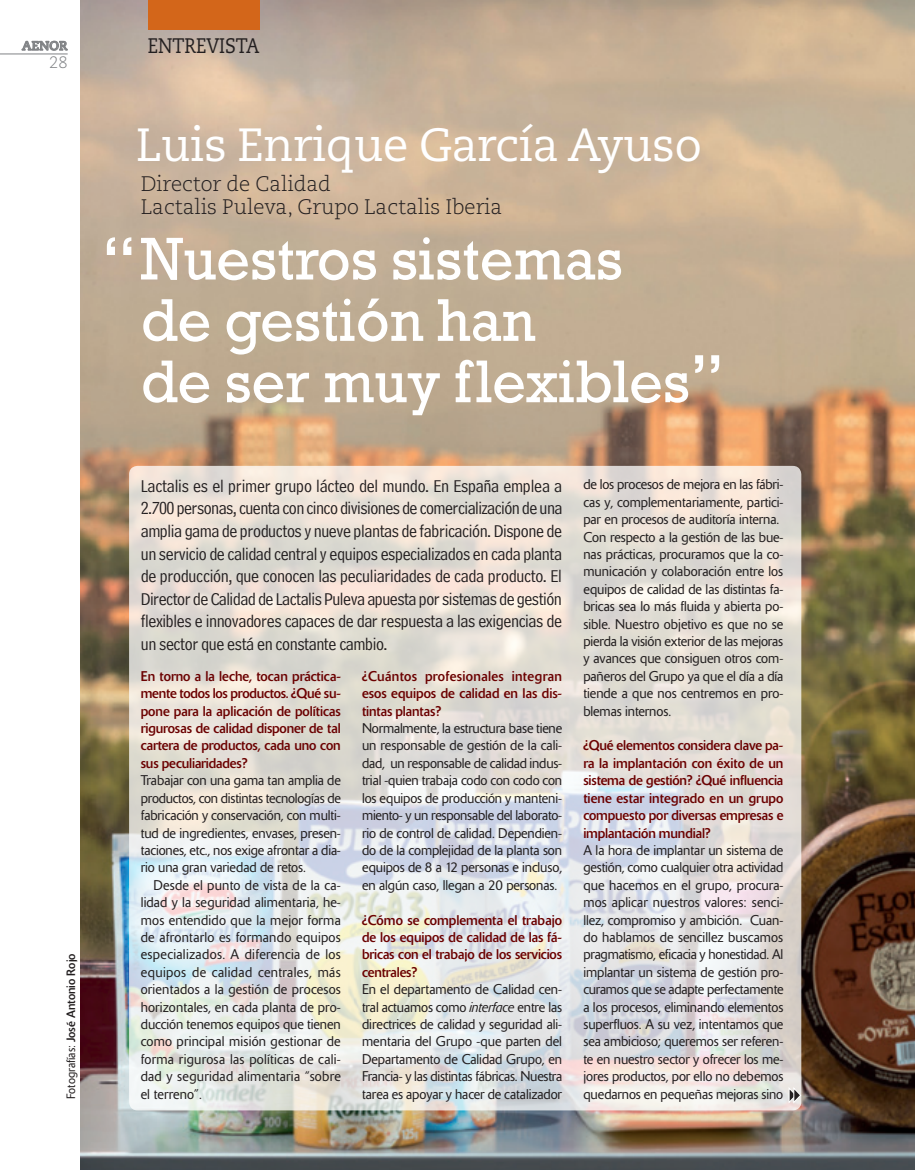
<style>
.page{position:relative;width:915px;height:1170px;background:#fff}
.page>*{position:absolute;margin:0;border:0;box-sizing:border-box;transform-origin:0 0}
.TITULAR_ENTREVISTA{font:69.15px "Rockwell Std";color:#fff}
.TITULAR_ENTREVISTA-2{font:61.35px/61.3px "Rockwell Std";color:#fff;scale:.96 1}
.NOMBRE_ENTREVISTA{font:46.5px "Caecilia LT Std";letter-spacing:-.01em;color:#fff}
.CARGO_ENTREVISTA{font:300 21px "Caecilia LT Std";color:#231f20}
.t1{font:21px "Caecilia LT Std";color:#231f20;scale:.85 1}
._03_ENTRADILLA{font:18px/22.5px "Bell Centennial Std Address";letter-spacing:-.025em;color:#231f20;text-align:justify}
.t2{font:300 16.5px "Caecilia LT Std";color:#808285}
._001_TEXTO_ENTREVIST{font:300 13.95px/17.4px "Delta";letter-spacing:-.005em;color:#231f20;text-align:justify;scale:.96 1}
._002_PREGUNTA_GRANAT{font:13.95px/17.4px "Delta";letter-spacing:-.01em;color:#6b0101;text-align:justify;scale:.96 1}
.t3{font:700 12.75px "Caecilia LT Std";color:#808285}
._002_PREGUNTA_GRANAT-2{font:12px "Delta";color:#231f20;scale:.96 1}
.s1{font-weight:300}
.s2{font-size:69.15px}
.s3{font-style:italic}
</style>
<div class="page">
<svg style="left:22px;top:41px;width:46px;height:10px"></svg>
<hr style="left:0;top:54px;width:68px;height:1px;background:#808285">
<img style="left:81px;top:0;width:833px;height:1169px">
<div style="left:148px;top:0;width:111px;height:30px;background:#d3661a"></div>
<svg style="left:129px;top:466px;width:672px;height:644px;background:#e3e0dc"></svg>
<svg style="left:787px;top:1086px;width:14px;height:18px"></svg>
<p class="t3" style="left:22px;top:38px;width:47px">AENOR</p>
<p class="t2" style="left:49px;top:53px;width:20px">28</p>
<p class="_002_PREGUNTA_GRANAT-2" style="left:64px;top:1098px;width:153px;rotate:-90deg"><span class="s1">Fotografías:</span> José Antonio Rojo</p>
<p class="t1" style="left:148px;top:34px;width:133px">ENTREVISTA</p>
<p class="NOMBRE_ENTREVISTA" style="left:136px;top:117px;width:567px">Luis Enrique García Ayuso</p>
<p class="TITULAR_ENTREVISTA" style="left:101px;top:221px;width:37px">“</p>
<p class="CARGO_ENTREVISTA" style="left:141px;top:172px;width:191px">Director de Calidad</p>
<p class="CARGO_ENTREVISTA" style="left:141px;top:195px;width:363px">Lactalis Puleva, Grupo Lactalis Iberia</p>
<p class="TITULAR_ENTREVISTA-2" style="left:141px;top:227px;width:609px">Nuestros sistemas<br>de gestión han<br>de ser muy flexibles<span class="s2">”</span></p>
<p class="_03_ENTRADILLA" style="left:141px;top:474px;width:423px">Lactalis es el primer grupo lácteo del mundo. En España emplea a 2.700 personas, cuenta con cinco divisiones de comercialización de una amplia gama de productos y nueve plantas de fabricación. Dispone de un servicio de calidad central y equipos especializados en cada planta de producción, que conocen las peculiaridades de cada producto. El Director de Calidad de Lactalis Puleva apuesta por sistemas de gestión flexibles e innovadores capaces de dar respuesta a las exigencias de un sector que está en constante cambio.</p>
<p class="_002_PREGUNTA_GRANAT" style="left:362px;top:667px;width:210px">¿Cuántos profesionales integran esos equipos de calidad en las dis&shy;tintas plantas?</p>
<p class="_001_TEXTO_ENTREVIST" style="left:362px;top:719px;width:210px">Normalmente, la estructura base tiene un responsable de gestión de la cali&shy;dad, un responsable de calidad indus&shy;trial -quien trabaja codo con codo con los equipos de producción y manteni&shy;miento- y un responsable del laborato&shy;rio de control de calidad. Dependien&shy;do de la complejidad de la planta son equipos de 8 a 12 personas e incluso, en algún caso, llegan a 20 personas.</p>
<p class="_002_PREGUNTA_GRANAT" style="left:362px;top:911px;width:210px">¿Cómo se complementa el trabajo de los equipos de calidad de las fá&shy;bricas con el trabajo de los servicios centrales?</p>
<p class="_001_TEXTO_ENTREVIST" style="left:362px;top:980px;width:210px">En el departamento de Calidad cen&shy;tral actuamos como <span class="s3">interface</span> entre las directrices de calidad y seguridad ali&shy;mentaria del Grupo -que parten del Departamento de Calidad Grupo, en Francia- y las distintas fábricas. Nuestra tarea es apoyar y hacer de catalizador</p>
<p class="_002_PREGUNTA_GRANAT" style="left:141px;top:667px;width:210px">En torno a la leche, tocan práctica&shy;mente todos los productos. ¿Qué su&shy;pone para la aplicación de políticas rigurosas de calidad disponer de tal cartera de productos, cada uno con sus peculiaridades?</p>
<p class="_001_TEXTO_ENTREVIST" style="left:141px;top:771px;width:210px">Trabajar con una gama tan amplia de productos, con distintas tecnologías de fabricación y conservación, con multi&shy;tud de ingredientes, envases, presen&shy;taciones, etc., nos exige afrontar a dia&shy;rio una gran variedad de retos.</p>
<p class="_001_TEXTO_ENTREVIST" style="left:141px;top:876px;width:210px;text-indent:13px">Desde el punto de vista de la ca&shy;lidad y la seguridad alimentaria, he&shy;mos entendido que la mejor forma de afrontarlo es formando equipos especializados. A diferencia de los equipos de calidad centrales, más orientados a la gestión de procesos horizontales, en cada planta de pro&shy;ducción tenemos equipos que tienen como principal misión gestionar de forma rigurosa las políticas de cali&shy;dad y seguridad alimentaria “sobre el terreno”.</p>
<p class="_001_TEXTO_ENTREVIST" style="left:583px;top:476px;width:210px">de los procesos de mejora en las fábri&shy;cas y, complementariamente, partici&shy;par en procesos de auditoría interna.</p>
<p class="_001_TEXTO_ENTREVIST" style="left:583px;top:528px;width:210px">Con respecto a la gestión de las bue&shy;nas prácticas, procuramos que la co&shy;municación y colaboración entre los equipos de calidad de las distintas fa&shy;bricas sea lo más fluida y abierta po&shy;sible. Nuestro objetivo es que no se pierda la visión exterior de las mejoras y avances que consiguen otros com&shy;pañeros del Grupo ya que el día a día tiende a que nos centremos en pro&shy;blemas internos.</p>
<p class="_002_PREGUNTA_GRANAT" style="left:583px;top:737px;width:210px">¿Qué elementos considera clave pa&shy;ra la implantación con éxito de un sistema de gestión? ¿Qué influencia tiene estar integrado en un grupo compuesto por diversas empresas e implantación mundial?</p>
<p class="_001_TEXTO_ENTREVIST" style="left:583px;top:841px;width:210px">A la hora de implantar un sistema de gestión, como cualquier otra actividad que hacemos en el grupo, procura&shy;mos aplicar nuestros valores: senci&shy;llez, compromiso y ambición. Cuan&shy;do hablamos de sencillez buscamos pragmatismo, eficacia y honestidad. Al implantar un sistema de gestión pro&shy;curamos que se adapte perfectamente a los procesos, eliminando elementos superfluos. A su vez, intentamos que sea ambicioso; queremos ser referen&shy;te en nuestro sector y ofrecer los me&shy;jores productos, por ello no debemos quedarnos en pequeñas mejoras sino</p>
</div>
